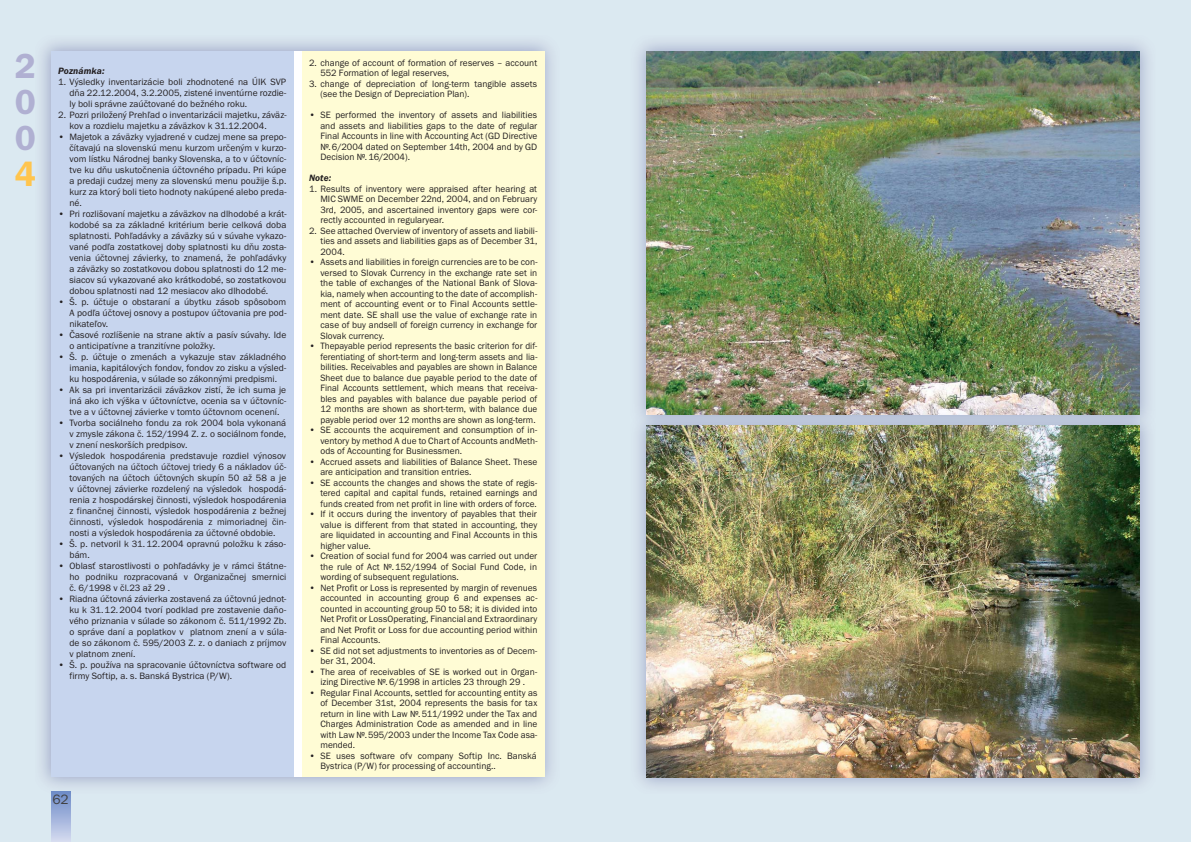
<style>
.page{position:relative;width:1191px;height:842px;background:#fff}
.page>*{position:absolute;margin:0;border:0;box-sizing:border-box;transform-origin:0 0}
.t1{font:600 36px/36px "Franklin Gothic Itc TCE";color:#b0b0d2;text-align:justify}
.t2{font:600 36px "Franklin Gothic Itc TCE";color:#ffc54e}
.t3{font:14px "Franklin Gothic Itc TCE";color:#404041}
.t4{font:9.5px/10.5px "Franklin Gothic Itc TCE";color:#231f20;text-align:justify}
.t5{font:italic 600 9.5px "Franklin Gothic Itc TCE";letter-spacing:.01em;color:#231f20}
.s1{font-weight:500}
.s2{font-family:"Myriad Pro"}
</style>
<div class="page">
<div style="left:0;top:0;width:595px;height:842px;background:#dbe9f1"></div>
<div style="left:51px;top:794px;width:20px;height:48px;background:linear-gradient(to bottom,#718ec9,#d3d9ef)"></div>
<img style="left:41px;top:41px;width:512px;height:746px">
<div style="left:51px;top:51px;width:242px;height:726px;background:#c7d5ee"></div>
<div style="left:302px;top:51px;width:242px;height:726px;background:#fffcd5"></div>
<div style="left:595px;top:0;width:596px;height:842px;background:#dbe9f1"></div>
<img style="left:646px;top:51px;width:494px;height:359px">
<img style="left:634px;top:410px;width:519px;height:21px">
<img style="left:646px;top:426px;width:494px;height:352px">
<h1 class="t1" style="left:15px;top:51px;width:23px">2<br>0<br>0</h1>
<h1 class="t2" style="left:15px;top:160px;width:23px">4</h1>
<p class="t5" style="left:58px;top:67px;width:48px">Poznámka:</p>
<p class="t4" style="left:69px;top:77px;width:218px;line-height:11px;text-indent:-11px">1. Výsledky inventarizácie boli zhodnotené na ÚIK SVP dňa 22.12.2004, 3.2.2005, zistené inventúrne rozdie&shy;ly boli správne zaúčtované do bežného roku.</p>
<p class="t4" style="left:69px;top:110px;width:218px;line-height:11px;text-indent:-11px">2. Pozri priložený Prehľad o inventarizácii majetku, záväz&shy;kov a rozdielu majetku a záväzkov k 31.12.2004.</p>
<p class="t4" style="left:69px;top:132px;width:218px;line-height:11px;text-indent:-11px"><span class="s1">•</span> Majetok a záväzky vyjadrené v cudzej mene sa prepo&shy;čítavajú na slovenskú menu kurzom určeným v kurzo&shy;vom lístku Národnej banky Slovenska, a to v účtovníc&shy;tve ku dňu uskutočnenia účtovného prípadu. Pri kúpe a predaji cudzej meny za slovenskú menu použije š.p. kurz za ktorý boli tieto hodnoty nakúpené alebo preda&shy;né.</p>
<p class="t4" style="left:69px;top:209px;width:218px;line-height:11px;text-indent:-11px"><span class="s1">•</span> Pri rozlišovaní majetku a záväzkov na dlhodobé a krát&shy;kodobé sa za základné kritérium berie celková doba splatnosti. Pohľadávky a záväzky sú v súvahe vykazo&shy;vané podľa zostatkovej doby splatnosti ku dňu zosta&shy;venia účtovnej závierky, to znamená, že pohľadávky a záväzky so zostatkovou dobou splatnosti do 12 me&shy;siacov sú vykazované ako krátkodobé, so zostatkovou dobou splatnosti nad 12 mesiacov ako dlhodobé.</p>
<p class="t4" style="left:69px;top:297px;width:218px;line-height:11px;text-indent:-11px"><span class="s1">•</span> Š. p. účtuje o obstaraní a úbytku zásob spôsobom A podľa účtovej osnovy a postupov účtovania pre pod&shy;nikateľov.</p>
<p class="t4" style="left:69px;top:330px;width:218px;line-height:11px;text-indent:-11px"><span class="s1">•</span> Časové rozlíšenie na strane aktív a pasív súvahy. Ide o anticipatívne a tranzitívne položky.</p>
<p class="t4" style="left:69px;top:352px;width:218px;line-height:11px;text-indent:-11px"><span class="s1">•</span> Š. p. účtuje o zmenách a vykazuje stav základného imania, kapitálových fondov, fondov zo zisku a výsled&shy;ku hospodárenia, v súlade so zákonnými predpismi.</p>
<p class="t4" style="left:69px;top:385px;width:218px;line-height:11px;text-indent:-11px"><span class="s1">•</span> Ak sa pri inventarizácii záväzkov zistí, že ich suma je iná ako ich výška v účtovníctve, ocenia sa v účtovníc&shy;tve a v účtovnej závierke v tomto účtovnom ocenení.</p>
<p class="t4" style="left:69px;top:418px;width:218px;line-height:11px;text-indent:-11px"><span class="s1">•</span> Tvorba sociálneho fondu za rok 2004 bola vykonaná v zmysle zákona č. 152/1994 Z. z. o sociálnom fonde, v znení neskorších predpisov.</p>
<p class="t4" style="left:69px;top:451px;width:218px;line-height:11px;text-indent:-11px"><span class="s1">•</span> Výsledok hospodárenia predstavuje rozdiel výnosov účtovaných na účtoch účtovej triedy 6 a nákladov úč&shy;tovaných na účtoch účtovných skupín 50 až 58 a je v účtovnej závierke rozdelený na výsledok hospodá&shy;renia z hospodárskej činnosti, výsledok hospodárenia z finančnej činnosti, výsledok hospodárenia z bežnej činnosti, výsledok hospodárenia z mimoriadnej čin&shy;nosti a výsledok hospodárenia za účtovné obdobie.</p>
<p class="t4" style="left:69px;top:539px;width:218px;line-height:11px;text-indent:-11px"><span class="s1">•</span> Š. p. netvoril k 31. 12. 2004 opravnú položku k záso&shy;bám.</p>
<p class="t4" style="left:69px;top:561px;width:218px;line-height:11px;text-indent:-11px"><span class="s1">•</span> Oblasť starostlivosti o pohľadávky je v rámci štátne&shy;ho podniku rozpracovaná v Organizačnej smernici č. 6/ 1998 v čl.23 až 29 .</p>
<p class="t4" style="left:69px;top:594px;width:218px;line-height:11px;text-indent:-11px"><span class="s1">•</span> Riadna účtovná závierka zostavená za účtovnú jednot&shy;ku k 31. 12. 2004 tvorí podklad pre zostavenie daňo&shy;vého priznania v súlade so zákonom č. 511/1992 Zb. o správe daní a poplatkov v platnom znení a v súla&shy;de so zákonom č. 595/2003 Z. z. o daniach z príjmov v platnom znení.</p>
<p class="t4" style="left:69px;top:660px;width:218px;line-height:11px;text-indent:-11px"><span class="s1">•</span> Š. p. používa na spracovanie účtovníctva software od firmy Softip, a. s. Banská Bystrica (P/W).</p>
<h2 class="t3" style="left:53px;top:794px;width:18px">62</h2>
<p class="t4" style="left:320px;top:58px;width:218px;text-indent:-11px">2. change of account of formation of reserves – account<br>552 Formation of legal reserves,</p>
<p class="t4" style="left:320px;top:79px;width:218px;text-indent:-11px">3. change of depreciation of long-term tangible assets (see the Design of Depreciation Plan).</p>
<p class="t4" style="left:320px;top:111px;width:218px;text-indent:-11px">• SE performed the inventory of assets and liabilities and assets and liabilities gaps to the date of regular Final Accounts in line with Accounting Act (GD Directive <span class="s2">№</span>. 6/2004 dated on September 14th, 2004 and by GD Decision <span class="s2">№</span>. 16/2004).</p>
<p class="t5" style="left:309px;top:174px;width:24px">Note:</p>
<p class="t4" style="left:320px;top:184px;width:218px;text-indent:-11px">1. Results of inventory were appraised after hearing at MIC SWME on December 22nd, 2004, and on February 3rd, 2005, and ascertained inventory gaps were cor&shy;rectly accounted in regularyear.</p>
<p class="t4" style="left:320px;top:226px;width:218px;text-indent:-11px">2. See attached Overview of inventory of assets and liabili&shy;ties and assets and liabilities gaps as of December 31, 2004.</p>
<p class="t4" style="left:320px;top:258px;width:218px;text-indent:-11px">• Assets and liabilities in foreign currencies are to be con&shy;versed to Slovak Currency in the exchange rate set in the table of exchanges of the National Bank of Slova&shy;kia, namely when accounting to the date of accomplish&shy;ment of accounting event or to Final Accounts settle&shy;ment date. SE shall use the value of exchange rate in case of buy andsell of foreign currency in exchange for Slovak currency.</p>
<p class="t4" style="left:320px;top:342px;width:218px;text-indent:-11px">• Thepayable period represents the basic criterion for dif&shy;ferentiating of short-term and long-term assets and lia&shy;bilities. Receivables and payables are shown in Balance Sheet due to balance due payable period to the date of Final Accounts settlement, which means that receiva&shy;bles and payables with balance due payable period of 12 months are shown as short-term, with balance due payable period over 12 months are shown as long-term.</p>
<p class="t4" style="left:320px;top:426px;width:218px;text-indent:-11px">• SE accounts the acquirement and consumption of in&shy;ventory by method A due to Chart of Accounts andMeth&shy;ods of Accounting for Businessmen.</p>
<p class="t4" style="left:320px;top:457px;width:218px;text-indent:-11px">• Accrued assets and liabilities of Balance Sheet. These are anticipation and transition entries.</p>
<p class="t4" style="left:320px;top:478px;width:218px;text-indent:-11px">• SE accounts the changes and shows the state of regis&shy;tered capital and capital funds, retained earnings and funds created from net profit in line with orders of force.</p>
<p class="t4" style="left:320px;top:510px;width:218px;text-indent:-11px">• If it occurs during the inventory of payables that their value is different from that stated in accounting, they are liquidated in accounting and Final Accounts in this higher value.</p>
<p class="t4" style="left:320px;top:552px;width:218px;text-indent:-11px">• Creation of social fund for 2004 was carried out under the rule of Act <span class="s2">№</span>. 152/1994 of Social Fund Code, in wording of subsequent regulations.</p>
<p class="t4" style="left:320px;top:583px;width:218px;text-indent:-11px">• Net Profit or Loss is represented by margin of revenues accounted in accounting group 6 and expenses ac&shy;counted in accounting group 50 to 58; it is divided into Net Profit or LossOperating, Financial and Extraordinary and Net Profit or Loss for due accounting period within Final Accounts.</p>
<p class="t4" style="left:320px;top:646px;width:218px;text-indent:-11px">• SE did not set adjustments to inventories as of Decem&shy;ber 31, 2004.</p>
<p class="t4" style="left:309px;top:667px;width:230px;text-align:center">• The area of receivables of SE is worked out in Organ&shy;izing Directive <span class="s2">№</span>. 6/1998 in articles 23 through 29 .</p>
<p class="t4" style="left:320px;top:688px;width:218px;text-indent:-11px">• Regular Final Accounts, settled for accounting entity as of December 31st, 2004 represents the basis for tax return in line with Law <span class="s2">№</span>. 511/1992 under the Tax and Charges Administration Code as amended and in line with Law <span class="s2">№</span>. 595/2003 under the Income Tax Code asa&shy;mended.</p>
<p class="t4" style="left:320px;top:751px;width:218px;text-indent:-11px">• SE uses software ofv company Softip Inc. Banská<br>Bystrica (P/W) for processing of accounting..</p>
</div>
